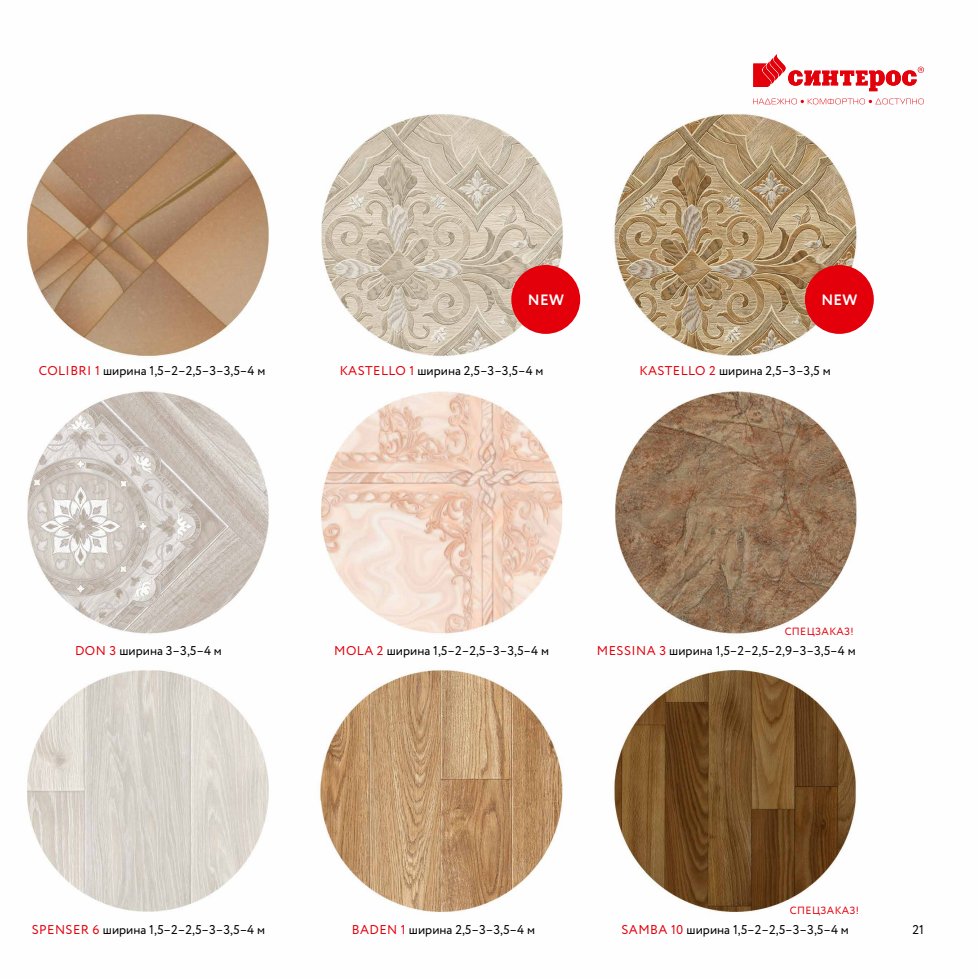
<style>
.page{position:relative;width:978px;height:978px;background:#fff}
.page>*{position:absolute;margin:0;border:0;box-sizing:border-box;transform-origin:0 0}
.t1{font:700 15px "Circe";letter-spacing:.025em;color:#fff}
.t2{font:12.75px "Circe";color:#000}
.t3{font:12.75px "Circe";letter-spacing:.035em;color:#000}
.t4{font:10.5px "Circe";letter-spacing:.035em;color:#e3000b}
.s1{color:#e3000b}
</style>
<div class="page">
<img style="left:26px;top:91px;width:897px;height:821px">
<svg style="left:753px;top:54px;width:171px;height:37px"></svg>
<svg style="left:753px;top:99px;width:171px;height:5px"></svg>
<div style="left:805px;top:265px;width:69px;height:69px;background:#e3000b;border-radius:50%"></div>
<div style="left:511px;top:265px;width:69px;height:69px;background:#e3000b;border-radius:50%"></div>
<p class="t2" style="left:39px;top:362px;width:228px"><span class="s1">COLIBRI 1</span> ширина 1,5–2–2,5–3–3,5–4 м</p>
<p class="t1" style="left:528px;top:290px;width:38px">NEW</p>
<p class="t1" style="left:821px;top:290px;width:38px">NEW</p>
<p class="t2" style="left:340px;top:362px;width:205px"><span class="s1">KASTELLO 1</span> ширина 2,5–3–3,5–4 м</p>
<p class="t2" style="left:639px;top:362px;width:193px"><span class="s1">KASTELLO 2</span> ширина 2,5–3–3,5 м</p>
<p class="t2" style="left:75px;top:642px;width:148px"><span class="s1">DON 3</span> ширина 3–3,5–4 м</p>
<p class="t2" style="left:334px;top:642px;width:216px"><span class="s1">MOLA 2</span> ширина 1,5–2–2,5–3–3,5–4 м</p>
<p class="t4" style="left:785px;top:625px;width:71px">СПЕЦЗАКАЗ!</p>
<p class="t3" style="left:597px;top:642px;width:260px"><span class="s1">MESSINA 3</span> ширина 1,5–2–2,5–2,9–3–3,5–4 м</p>
<p class="t3" style="left:32px;top:921px;width:235px"><span class="s1">SPENSER 6</span> ширина 1,5–2–2,5–3–3,5–4 м</p>
<p class="t2" style="left:352px;top:921px;width:185px"><span class="s1">BADEN 1</span> ширина 2,5–3–3,5–4 м</p>
<p class="t4" style="left:790px;top:903px;width:71px">СПЕЦЗАКАЗ!</p>
<p class="t2" style="left:621px;top:921px;width:229px"><span class="s1">SAMBA 10</span> ширина 1,5–2–2,5–3–3,5–4 м</p>
<p class="t2" style="left:912px;top:921px;width:13px">21</p>
</div>
